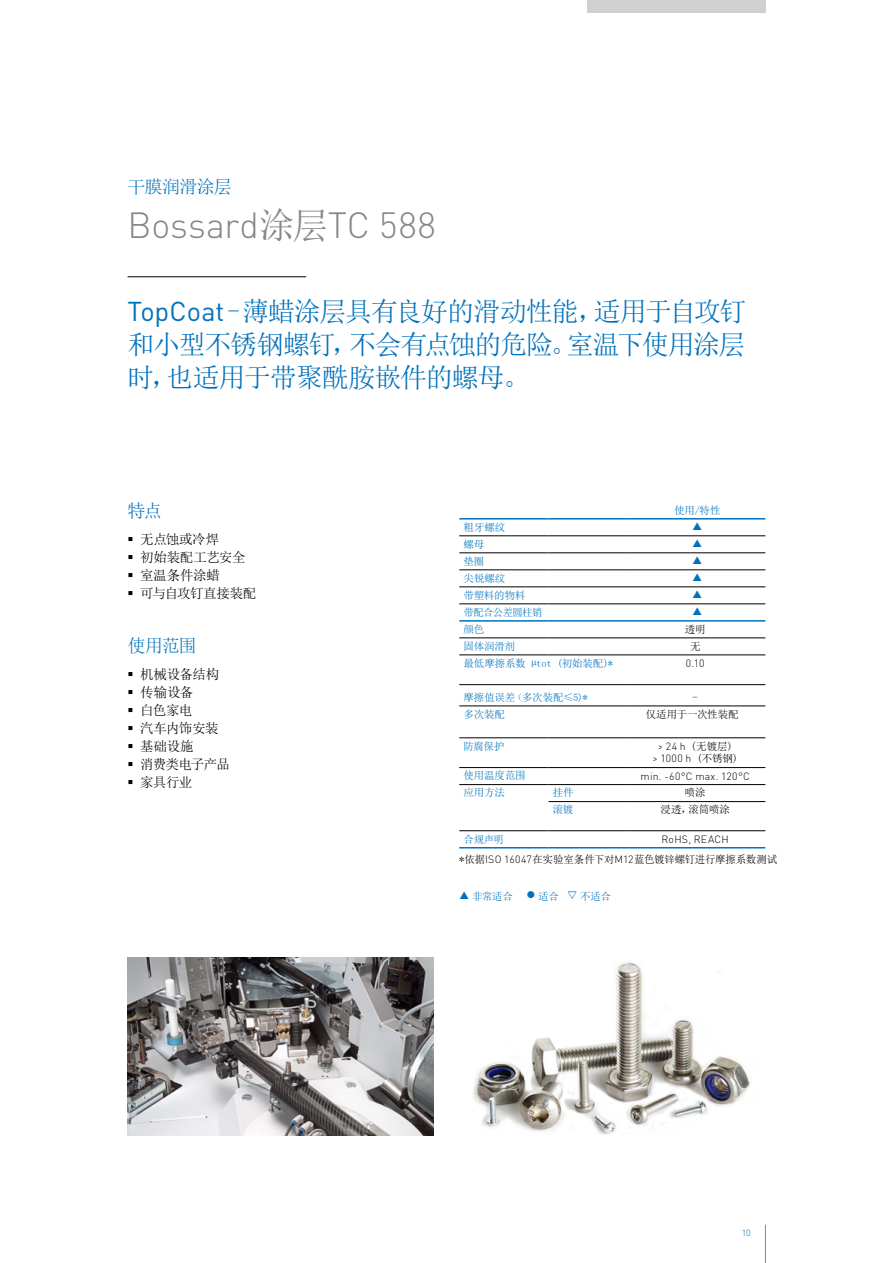
<style>
.page{position:relative;width:893px;height:1263px;background:#fff}
.page>*{position:absolute;margin:0;border:0;box-sizing:border-box;transform-origin:0 0}
.t1{font:300 36px "DINOT";letter-spacing:.005em;color:#878787}
.t2{font:27px/33px "Sim Sun";letter-spacing:-.045em;color:#0072bb;text-align:justify}
.t3{font:18px "Sim Sun";letter-spacing:-.05em;color:#0072bb}
.t4{font:13.5px "Sim Sun";letter-spacing:-.03em;color:#000}
.t5{font:13.5px "Sim Sun";letter-spacing:-.055em;color:#000}
.t6{font:10.5px/17px "Sim Sun";letter-spacing:-.02em;color:#0072bb}
.t7{font:10.5px "Sim Sun";letter-spacing:-.015em;color:#000}
.t8{font:300 10.5px "DINOT";letter-spacing:.025em;color:#000}
.t9{font:10.5px "Sim Sun";color:#0072bb}
.t10{font:10.5px "Sim Sun";letter-spacing:-.04em;color:#0072bb}
.t11{font:300 9px "DINOT";color:#0072bb}
.s1{font-family:"Sim Sun";font-weight:400}
.s2{font-family:"DINOT"}
.s3{font-family:"DINOT";font-weight:300}
</style>
<div class="page">
<img style="left:473px;top:962px;width:277px;height:172px">
<img style="left:128px;top:958px;width:306px;height:177px">
<hr style="left:765px;top:1225px;width:1px;height:38px;background:#878787">
<div style="left:587px;top:0;width:178px;height:13px;background:#d0d0d0"></div>
<hr style="left:128px;top:276px;width:178px;height:1px;background:#000">
<hr style="left:459px;top:535px;width:90px;height:1px;background:#000">
<hr style="left:549px;top:535px;width:76px;height:1px;background:#000">
<hr style="left:625px;top:535px;width:140px;height:1px;background:#000">
<hr style="left:459px;top:553px;width:90px;height:1px;background:#000">
<hr style="left:549px;top:553px;width:76px;height:1px;background:#000">
<hr style="left:625px;top:553px;width:140px;height:1px;background:#000">
<hr style="left:459px;top:570px;width:90px;height:1px;background:#000">
<hr style="left:549px;top:570px;width:76px;height:1px;background:#000">
<hr style="left:625px;top:570px;width:140px;height:1px;background:#000">
<hr style="left:459px;top:587px;width:90px;height:1px;background:#000">
<hr style="left:549px;top:587px;width:76px;height:1px;background:#000">
<hr style="left:625px;top:587px;width:140px;height:1px;background:#000">
<hr style="left:459px;top:604px;width:90px;height:1px;background:#000">
<hr style="left:549px;top:604px;width:76px;height:1px;background:#000">
<hr style="left:625px;top:604px;width:140px;height:1px;background:#000">
<hr style="left:459px;top:638px;width:90px;height:1px;background:#000">
<hr style="left:549px;top:638px;width:76px;height:1px;background:#000">
<hr style="left:625px;top:638px;width:140px;height:1px;background:#000">
<hr style="left:459px;top:655px;width:90px;height:1px;background:#000">
<hr style="left:549px;top:655px;width:76px;height:1px;background:#000">
<hr style="left:625px;top:655px;width:140px;height:1px;background:#000">
<hr style="left:459px;top:684px;width:90px;height:1px;background:#000">
<hr style="left:549px;top:684px;width:76px;height:1px;background:#000">
<hr style="left:625px;top:684px;width:140px;height:1px;background:#000">
<hr style="left:459px;top:706px;width:90px;height:1px;background:#000">
<hr style="left:549px;top:706px;width:76px;height:1px;background:#000">
<hr style="left:625px;top:706px;width:140px;height:1px;background:#000">
<hr style="left:459px;top:737px;width:90px;height:1px;background:#000">
<hr style="left:549px;top:737px;width:76px;height:1px;background:#000">
<hr style="left:625px;top:737px;width:140px;height:1px;background:#000">
<hr style="left:459px;top:767px;width:90px;height:1px;background:#000">
<hr style="left:549px;top:767px;width:76px;height:1px;background:#000">
<hr style="left:625px;top:767px;width:140px;height:1px;background:#000">
<hr style="left:459px;top:784px;width:90px;height:1px;background:#000">
<hr style="left:549px;top:784px;width:76px;height:1px;background:#000">
<hr style="left:625px;top:784px;width:140px;height:1px;background:#000">
<hr style="left:549px;top:801px;width:76px;height:1px;background:#000">
<hr style="left:625px;top:801px;width:140px;height:1px;background:#000">
<hr style="left:459px;top:830px;width:90px;height:1px;background:#000">
<hr style="left:549px;top:830px;width:76px;height:1px;background:#000">
<hr style="left:625px;top:830px;width:140px;height:1px;background:#000">
<hr style="left:459px;top:518px;width:90px;height:1px;background:#0072bb">
<hr style="left:549px;top:518px;width:76px;height:1px;background:#0072bb">
<hr style="left:625px;top:518px;width:140px;height:1px;background:#0072bb">
<hr style="left:459px;top:620px;width:90px;height:2px;background:#0072bb">
<hr style="left:549px;top:620px;width:76px;height:2px;background:#0072bb">
<hr style="left:625px;top:620px;width:140px;height:2px;background:#0072bb">
<hr style="left:459px;top:847px;width:90px;height:1px;background:#0072bb">
<hr style="left:549px;top:847px;width:76px;height:1px;background:#0072bb">
<hr style="left:625px;top:847px;width:140px;height:1px;background:#0072bb">
<h3 class="t3" style="left:128px;top:177px;width:106px">干膜润滑涂层</h3>
<h1 class="t1" style="left:128px;top:200px;width:310px">Bossard<span class="s1">涂层</span>TC 588</h1>
<h2 class="t2" style="left:128px;top:295px;width:621px"><span class="s2">TopCoat</span>–薄蜡涂层具有良好的滑动性能，适用于自攻钉和小型不锈钢螺钉，不会有点蚀的危险。室温下使用涂层时，也适用于带聚酰胺嵌件的螺母。</h2>
<h3 class="t3" style="left:128px;top:501px;width:36px">特点</h3>
<p class="t4" style="left:128px;top:532px;width:93px">▪ 无点蚀或冷焊</p>
<p class="t4" style="left:128px;top:550px;width:120px">▪ 初始装配工艺安全</p>
<p class="t4" style="left:128px;top:568px;width:94px">▪ 室温条件涂蜡</p>
<p class="t4" style="left:128px;top:586px;width:130px">▪ 可与自攻钉直接装配</p>
<h3 class="t3" style="left:128px;top:636px;width:70px">使用范围</h3>
<p class="t4" style="left:128px;top:667px;width:93px">▪ 机械设备结构</p>
<p class="t4" style="left:128px;top:685px;width:67px">▪ 传输设备</p>
<p class="t4" style="left:128px;top:703px;width:66px">▪ 白色家电</p>
<p class="t4" style="left:128px;top:721px;width:93px">▪ 汽车内饰安装</p>
<p class="t4" style="left:128px;top:739px;width:67px">▪ 基础设施</p>
<p class="t5" style="left:128px;top:757px;width:104px">▪ 消费类电子产品</p>
<p class="t4" style="left:128px;top:775px;width:66px">▪ 家具行业</p>
<p class="t6" style="left:463px;top:518px;width:81px">粗牙螺纹<br>螺母<br>垫圈<br>尖锐螺纹<br>带塑料的物料<br>带配合公差圆柱销颜色</p>
<p class="t6" style="left:674px;top:501px;width:48px">使用/特性</p>
<p class="t7" style="left:685px;top:624px;width:22px">透明</p>
<p class="t6" style="left:463px;top:637px;width:53px">固体润滑剂</p>
<p class="t7" style="left:690px;top:641px;width:12px">无</p>
<p class="t6" style="left:463px;top:654px;width:151px">最低摩擦系数 µtot (初始装配)*</p>
<p class="t8" style="left:686px;top:656px;width:20px">0.10</p>
<p class="t9" style="left:463px;top:692px;width:126px">摩擦值误差（多次装配≤5)*</p>
<p class="t7" style="left:693px;top:692px;width:7px">-</p>
<p class="t6" style="left:463px;top:705px;width:43px">多次装配</p>
<p class="t7" style="left:646px;top:709px;width:94px">仅适用于一次性装配</p>
<p class="t6" style="left:463px;top:737px;width:43px">防腐保护</p>
<p class="t7" style="left:658px;top:741px;width:76px"><span class="s3">&gt; 24 h</span> (无镀层)</p>
<p class="t8" style="left:652px;top:751px;width:87px">&gt; 1000 h <span class="s1">(不锈钢)</span></p>
<p class="t6" style="left:463px;top:767px;width:64px">使用温度范围</p>
<p class="t8" style="left:641px;top:769px;width:111px">min. -60°C max. 120°C</p>
<p class="t6" style="left:463px;top:784px;width:43px">应用方法</p>
<p class="t6" style="left:553px;top:784px;width:22px">挂件</p>
<p class="t7" style="left:685px;top:787px;width:22px">喷涂</p>
<p class="t6" style="left:553px;top:801px;width:22px">滚镀</p>
<p class="t7" style="left:660px;top:804px;width:71px">浸透，滚筒喷涂</p>
<p class="t6" style="left:463px;top:830px;width:42px">合规声明</p>
<p class="t8" style="left:662px;top:832px;width:69px">RoHS, REACH</p>
<p class="t7" style="left:459px;top:854px;width:320px">*依据<span class="s3">ISO 16047</span>在实验室条件下对<span class="s3">M12</span>蓝色镀锌螺钉进行摩擦系数测试</p>
<p class="t10" style="left:472px;top:891px;width:140px">非常适合 ● 适合 ▲ 不适合</p>
<p class="t11" style="left:742px;top:1227px;width:11px">10</p>
</div>
